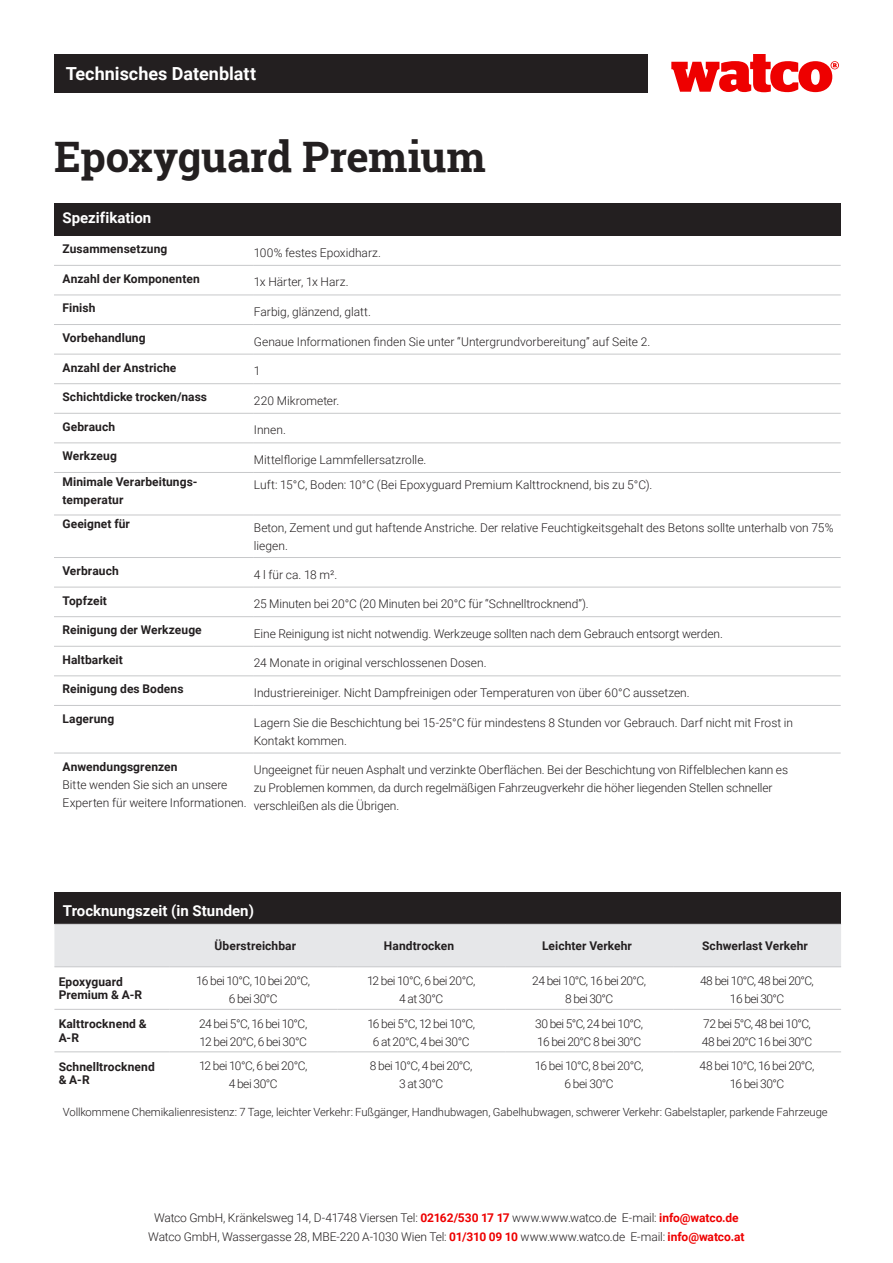
<style>
.page{position:relative;width:893px;height:1263px;background:#fff}
.page>*{position:absolute;margin:0;border:0;box-sizing:border-box;transform-origin:0 0}
.t1{font:700 42px "Roboto Slab";letter-spacing:-.005em;color:#231f20}
.t2{font:700 18px "Roboto";color:#fff}
.t3{font:700 15px "Roboto";color:#fff}
.t4{font:300 12px/18px "Roboto";letter-spacing:-.005em;color:#231f20}
.t5{font:700 12px/13.5px "Roboto";letter-spacing:.005em;color:#231f20}
.t6{font:300 12px/18px "Roboto";letter-spacing:-.04em;color:#231f20;text-align:center}
.t7{font:300 12px/18px "Roboto";letter-spacing:-.05em;color:#231f20;text-align:center}
.t8{font:300 11.25px "Roboto";letter-spacing:-.005em;color:#231f20}
.s1{font-weight:700}
.s2{font-weight:700;color:#e00}
</style>
<div class="page">
<div style="left:54px;top:54px;width:593px;height:38px;background:#231f20"></div>
<svg style="left:671px;top:54px;width:168px;height:38px"></svg>
<div style="left:54px;top:203px;width:787px;height:33px;background:#231f20"></div>
<hr style="left:54px;top:265px;width:200px;height:1px;background:#c7c8ca">
<hr style="left:254px;top:265px;width:587px;height:1px;background:#c7c8ca">
<hr style="left:54px;top:295px;width:200px;height:1px;background:#c7c8ca">
<hr style="left:254px;top:295px;width:587px;height:1px;background:#c7c8ca">
<hr style="left:54px;top:324px;width:200px;height:1px;background:#c7c8ca">
<hr style="left:254px;top:324px;width:587px;height:1px;background:#c7c8ca">
<hr style="left:54px;top:354px;width:200px;height:1px;background:#c7c8ca">
<hr style="left:254px;top:354px;width:587px;height:1px;background:#c7c8ca">
<hr style="left:54px;top:383px;width:200px;height:1px;background:#c7c8ca">
<hr style="left:254px;top:383px;width:587px;height:1px;background:#c7c8ca">
<hr style="left:54px;top:413px;width:200px;height:1px;background:#c7c8ca">
<hr style="left:254px;top:413px;width:587px;height:1px;background:#c7c8ca">
<hr style="left:54px;top:442px;width:200px;height:1px;background:#c7c8ca">
<hr style="left:254px;top:442px;width:587px;height:1px;background:#c7c8ca">
<hr style="left:54px;top:472px;width:200px;height:1px;background:#c7c8ca">
<hr style="left:254px;top:472px;width:587px;height:1px;background:#c7c8ca">
<hr style="left:54px;top:515px;width:200px;height:1px;background:#c7c8ca">
<hr style="left:254px;top:515px;width:587px;height:1px;background:#c7c8ca">
<hr style="left:54px;top:557px;width:200px;height:1px;background:#c7c8ca">
<hr style="left:254px;top:557px;width:587px;height:1px;background:#c7c8ca">
<hr style="left:54px;top:587px;width:200px;height:1px;background:#c7c8ca">
<hr style="left:254px;top:587px;width:587px;height:1px;background:#c7c8ca">
<hr style="left:54px;top:616px;width:200px;height:1px;background:#c7c8ca">
<hr style="left:254px;top:616px;width:587px;height:1px;background:#c7c8ca">
<hr style="left:54px;top:646px;width:200px;height:1px;background:#c7c8ca">
<hr style="left:254px;top:646px;width:587px;height:1px;background:#c7c8ca">
<hr style="left:54px;top:675px;width:200px;height:1px;background:#c7c8ca">
<hr style="left:254px;top:675px;width:587px;height:1px;background:#c7c8ca">
<hr style="left:54px;top:705px;width:200px;height:1px;background:#c7c8ca">
<hr style="left:254px;top:705px;width:587px;height:1px;background:#c7c8ca">
<hr style="left:54px;top:753px;width:200px;height:1px;background:#c7c8ca">
<hr style="left:254px;top:753px;width:587px;height:1px;background:#c7c8ca">
<div style="left:54px;top:892px;width:787px;height:32px;background:#231f20"></div>
<div style="left:54px;top:925px;width:787px;height:41px;background:#e6e7e9"></div>
<hr style="left:54px;top:924px;width:115px;height:1px;background:#c7c8ca">
<hr style="left:169px;top:924px;width:168px;height:1px;background:#c7c8ca">
<hr style="left:337px;top:924px;width:168px;height:1px;background:#c7c8ca">
<hr style="left:505px;top:924px;width:168px;height:1px;background:#c7c8ca">
<hr style="left:673px;top:924px;width:168px;height:1px;background:#c7c8ca">
<hr style="left:54px;top:966px;width:115px;height:1px;background:#c7c8ca">
<hr style="left:169px;top:966px;width:168px;height:1px;background:#c7c8ca">
<hr style="left:337px;top:966px;width:168px;height:1px;background:#c7c8ca">
<hr style="left:505px;top:966px;width:168px;height:1px;background:#c7c8ca">
<hr style="left:673px;top:966px;width:168px;height:1px;background:#c7c8ca">
<hr style="left:54px;top:1009px;width:115px;height:1px;background:#c7c8ca">
<hr style="left:169px;top:1009px;width:168px;height:1px;background:#c7c8ca">
<hr style="left:337px;top:1009px;width:168px;height:1px;background:#c7c8ca">
<hr style="left:505px;top:1009px;width:168px;height:1px;background:#c7c8ca">
<hr style="left:673px;top:1009px;width:168px;height:1px;background:#c7c8ca">
<hr style="left:54px;top:1051px;width:115px;height:1px;background:#c7c8ca">
<hr style="left:169px;top:1051px;width:168px;height:1px;background:#c7c8ca">
<hr style="left:337px;top:1051px;width:168px;height:1px;background:#c7c8ca">
<hr style="left:505px;top:1051px;width:168px;height:1px;background:#c7c8ca">
<hr style="left:673px;top:1051px;width:168px;height:1px;background:#c7c8ca">
<p class="t2" style="left:66px;top:61px;width:192px">Technisches Datenblatt</p>
<p class="t1" style="left:54px;top:128px;width:433px">Epoxyguard Premium</p>
<p class="t3" style="left:63px;top:207px;width:90px">Spezifikation</p>
<p class="t5" style="left:63px;top:242px;width:106px">Zusammensetzung</p>
<p class="t4" style="left:254px;top:243px;width:129px">100% festes Epoxidharz.</p>
<p class="t5" style="left:63px;top:271px;width:139px">Anzahl der Komponenten</p>
<p class="t4" style="left:254px;top:273px;width:96px">1x Härter, 1x Harz.</p>
<p class="t5" style="left:63px;top:301px;width:34px">Finish</p>
<p class="t4" style="left:254px;top:302px;width:119px">Farbig, glänzend, glatt.</p>
<p class="t5" style="left:63px;top:331px;width:85px">Vorbehandlung</p>
<p class="t4" style="left:254px;top:332px;width:398px">Genaue Informationen finden Sie unter “Untergrundvorbereitung” auf Seite 2.</p>
<p class="t5" style="left:63px;top:360px;width:115px">Anzahl der Anstriche</p>
<p class="t4" style="left:254px;top:361px;width:8px">1</p>
<p class="t5" style="left:63px;top:390px;width:146px">Schichtdicke trocken/nass</p>
<p class="t4" style="left:254px;top:391px;width:87px">220 Mikrometer.</p>
<p class="t5" style="left:63px;top:419px;width:54px">Gebrauch</p>
<p class="t4" style="left:254px;top:421px;width:34px">Innen.</p>
<p class="t5" style="left:63px;top:449px;width:56px">Werkzeug</p>
<p class="t4" style="left:254px;top:450px;width:174px">Mittelflorige Lammfellersatzrolle.</p>
<p class="t5" style="left:63px;top:472px;width:137px;line-height:18px">Minimale Verarbeitungs&shy;temperatur</p>
<p class="t4" style="left:254px;top:476px;width:400px">Luft: 15°C, Boden: 10°C (Bei Epoxyguard Premium Kalttrocknend, bis zu 5°C).</p>
<p class="t5" style="left:63px;top:517px;width:69px">Geeignet für</p>
<p class="t4" style="left:254px;top:518px;width:581px">Beton, Zement und gut haftende Anstriche. Der relative Feuchtigkeitsgehalt des Betons sollte unterhalb von 75% liegen.</p>
<p class="t5" style="left:63px;top:563px;width:58px">Verbrauch</p>
<p class="t4" style="left:254px;top:565px;width:85px">4 l für ca. 18 m².</p>
<p class="t5" style="left:63px;top:593px;width:46px">Topfzeit</p>
<p class="t4" style="left:254px;top:594px;width:336px">25 Minuten bei 20°C (20 Minuten bei 20°C für “Schnelltrocknend”).</p>
<p class="t5" style="left:63px;top:623px;width:141px">Reinigung der Werkzeuge</p>
<p class="t4" style="left:254px;top:624px;width:471px">Eine Reinigung ist nicht notwendig. Werkzeuge sollten nach dem Gebrauch entsorgt werden.</p>
<p class="t5" style="left:63px;top:652px;width:62px">Haltbarkeit</p>
<p class="t4" style="left:254px;top:654px;width:234px">24 Monate in original verschlossenen Dosen.</p>
<p class="t5" style="left:63px;top:682px;width:123px">Reinigung des Bodens</p>
<p class="t4" style="left:254px;top:683px;width:437px">Industriereiniger. Nicht Dampfreinigen oder Temperaturen von über 60°C aussetzen.</p>
<p class="t5" style="left:63px;top:711px;width:53px">Lagerung</p>
<p class="t4" style="left:254px;top:713px;width:541px">Lagern Sie die Beschichtung bei 15-25°C für mindestens 8 Stunden vor Gebrauch. Darf nicht mit Frost in<br>Kontakt kommen.</p>
<p class="t4" style="left:63px;top:757px;width:186px"><span class="s1">Anwendungsgrenzen<br></span>Bitte wenden Sie sich an unsere<br>Experten für weitere Informationen.</p>
<p class="t4" style="left:254px;top:760px;width:536px">Ungeeignet für neuen Asphalt und verzinkte Oberflächen. Bei der Beschichtung von Riffelblechen kann es</p>
<p class="t4" style="left:254px;top:778px;width:520px">zu Problemen kommen, da durch regelmäßigen Fahrzeugverkehr die höher liegenden Stellen schneller verschleißen als die Übrigen.</p>
<p class="t3" style="left:63px;top:900px;width:193px">Trocknungszeit (in Stunden)</p>
<p class="t5" style="left:214px;top:938px;width:83px">Überstreichbar</p>
<p class="t5" style="left:384px;top:938px;width:72px">Handtrocken</p>
<p class="t5" style="left:542px;top:938px;width:91px">Leichter Verkehr</p>
<p class="t5" style="left:702px;top:938px;width:107px">Schwerlast Verkehr</p>
<p class="t5" style="left:59px;top:974px;width:85px">Epoxyguard<br>Premium &amp; A-R</p>
<p class="t6" style="left:196px;top:972px;width:116px">16 bei 10°C, 10 bei 20°C,<br>6 bei 30°C</p>
<p class="t6" style="left:367px;top:972px;width:110px">12 bei 10°C, 6 bei 20°C,<br>4 at 30°C</p>
<p class="t7" style="left:532px;top:972px;width:115px">24 bei 10°C, 16 bei 20°C,<br>8 bei 30°C</p>
<p class="t7" style="left:700px;top:972px;width:115px">48 bei 10°C, 48 bei 20°C,<br>16 bei 30°C</p>
<p class="t5" style="left:59px;top:1017px;width:89px">Kalttrocknend &amp;<br>A-R</p>
<p class="t6" style="left:199px;top:1014px;width:110px;text-align:left">24 bei 5°C, 16 bei 10°C,<br>12 bei 20°C, 6 bei 30°C</p>
<p class="t6" style="left:367px;top:1014px;width:109px">16 bei 5°C, 12 bei 10°C,<br>6 at 20°C, 4 bei 30°C</p>
<p class="t7" style="left:535px;top:1014px;width:109px;text-align:left">30 bei 5°C, 24 bei 10°C,<br>16 bei 20°C 8 bei 30°C</p>
<p class="t7" style="left:702px;top:1014px;width:112px;text-align:left">72 bei 5°C, 48 bei 10°C,<br>48 bei 20°C 16 bei 30°C</p>
<p class="t5" style="left:59px;top:1059px;width:98px">Schnelltrocknend &amp; A-R</p>
<p class="t6" style="left:199px;top:1057px;width:110px">12 bei 10°C, 6 bei 20°C,<br>4 bei 30°C</p>
<p class="t6" style="left:370px;top:1057px;width:104px">8 bei 10°C, 4 bei 20°C,<br>3 at 30°C</p>
<p class="t6" style="left:535px;top:1057px;width:110px">16 bei 10°C, 8 bei 20°C,<br>6 bei 30°C</p>
<p class="t6" style="left:700px;top:1057px;width:116px">48 bei 10°C, 16 bei 20°C,<br>16 bei 30°C</p>
<p class="t8" style="left:63px;top:1104px;width:766px">Vollkommene Chemikalienresistenz: 7 Tage, leichter Verkehr: Fußgänger, Handhubwagen, Gabelhubwagen, schwerer Verkehr: Gabelstapler, parkende Fahrzeuge</p>
<p class="t4" style="left:154px;top:1208px;width:586px">Watco GmbH, Kränkelsweg 14, D-41748 Viersen Tel: <span class="s2">02162/530 17 17</span> www.www.watco.de E-mail: <span class="s2">info@watco.de</span></p>
<p class="t4" style="left:148px;top:1227px;width:598px">Watco GmbH, Wassergasse 28, MBE-220 A-1030 Wien Tel: <span class="s2">01/310 09 10</span> www.www.watco.de E-mail: <span class="s2">info@watco.at</span></p>
</div>
